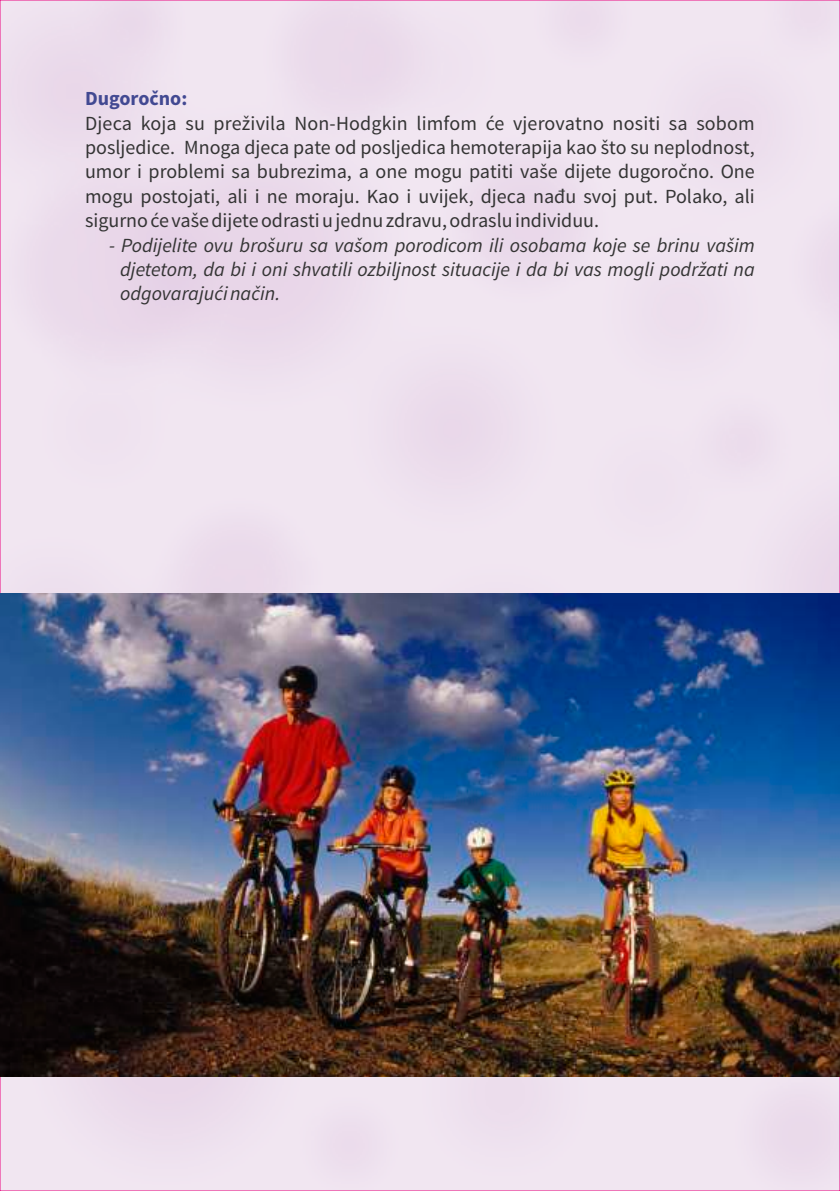
<style>
.page{position:relative;width:840px;height:1191px;background:#fff}
.page>*{position:absolute;margin:0;border:0;box-sizing:border-box;transform-origin:0 0}
.t1{font:20px/24.2px "Source Sans Pro";color:#343434;text-align:justify}
.t2{font:italic 20px/24.2px "Source Sans Pro";color:#343434;text-align:justify}
.t3{font:700 20px "Source Sans Pro";color:#424992}
</style>
<div class="page">
<img style="left:2px;top:2px;width:835px;height:1187px">
<img style="left:0;top:593px;width:839px;height:483px">
<p class="t3" style="left:85px;top:90px;width:104px">Dugoročno:</p>
<p class="t1" style="left:85px;top:113px;width:671px">Djeca koja su preživila Non-Hodgkin limfom će vjerovatno nositi sa sobom posljedice. Mnoga djeca pate od posljedica hemoterapija kao što su neplodnost, umor i problemi sa bubrezima, a one mogu patiti vaše dijete dugoročno. One mogu postojati, ali i ne moraju. Kao i uvijek, djeca nađu svoj put. Polako, ali sigurno će vaše dijete odrasti u jednu zdravu, odraslu individuu.</p>
<p class="t2" style="left:120px;top:235px;width:635px;text-indent:-11px">- Podijelite ovu brošuru sa vašom porodicom ili osobama koje se brinu vašim djetetom, da bi i oni shvatili ozbiljnost situacije i da bi vas mogli podržati na odgovarajući način.</p>
</div>
